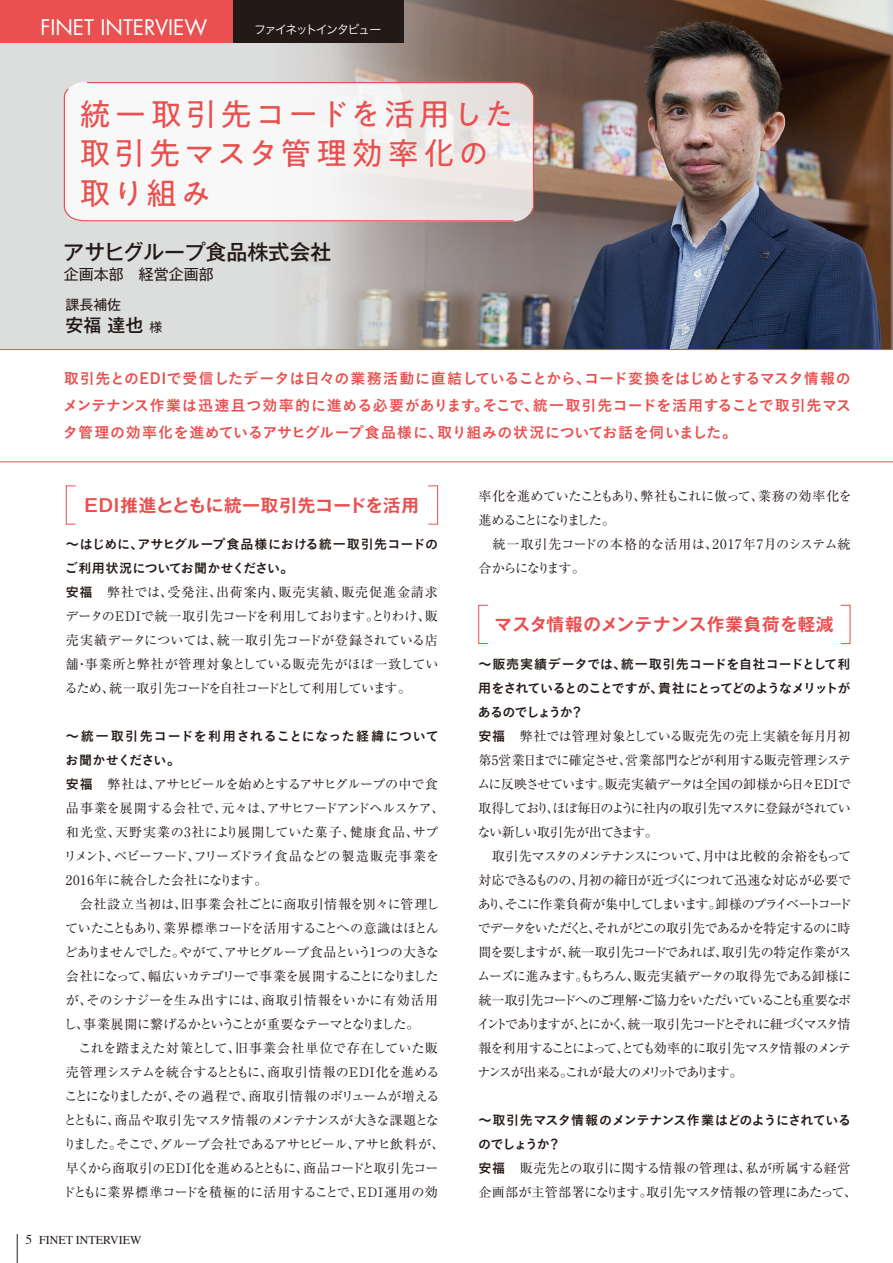
<style>
.page{position:relative;width:893px;height:1263px;background:#fff}
.page>*{position:absolute;margin:0;border:0;box-sizing:border-box;transform-origin:0 0}
.t1{font:31.05px/39.5px "PA1 Gothic Std N";letter-spacing:.105em;color:#e9504f}
.t2{font:21px "Futura";color:#fff}
.t3{font:500 21px "Gothic MB101 Pro";color:#231916}
.t4{font:500 18px "Gothic MB101 Pro";color:#231916}
.t5{font:700 17.55px "Gothic MB101 Pro De";letter-spacing:.03em;color:#e9504f}
.t6{font:15px/27px "Koburina Go Std W6";letter-spacing:.03em;color:#e9504f;text-align:justify}
.t7{font:15px "Gothic MB101 Pro";color:#231916}
.t8{font:13.05px/24px "Ryumin Pro";letter-spacing:-.045em;color:#231916}
.t9{font:13.05px/24px "Ryumin Pro";letter-spacing:-.075em;color:#231916}
.t10{font:13.05px/24px "Koburina Go Std W6";letter-spacing:-.035em;color:#231916;text-align:justify}
.t11{font:13.05px/24px "Ryumin Pro";color:#231916}
.t12{font:13.05px/24px "Koburina Go Std W6";letter-spacing:-.01em;color:#231916}
.t13{font:13.05px/24px "Koburina Go Std W6";letter-spacing:.035em;color:#231916}
.t14{font:12px "Times";color:#231916}
.t15{font:12px "Hira Kaku Pro W3";letter-spacing:-.13em;color:#fff}
.s1{font-weight:400;font-size:12.9px}
.s2{font-family:"Koburina Go Std W6"}
.s3{font-size:13.5px}
</style>
<div class="page">
<div style="left:0;top:0;width:893px;height:349px;background:#dcdddd"></div>
<img style="left:308px;top:0;width:585px;height:349px">
<div style="left:0;top:0;width:234px;height:43px;background:#e9504f"></div>
<div style="left:234px;top:0;width:170px;height:43px;background:#231916"></div>
<hr style="left:0;top:349px;width:893px;height:1px;background:#e9504f">
<hr style="left:0;top:461px;width:893px;height:1px;background:#e9504f">
<div style="left:66px;top:485px;width:10px;height:39px;border:1px solid #e9504f"></div>
<div style="left:428px;top:485px;width:10px;height:39px;border:1px solid #e9504f"></div>
<div style="left:478px;top:605px;width:10px;height:39px;border:1px solid #e9504f"></div>
<svg style="left:86px;top:81px;width:449px;height:135px"></svg>
<svg style="left:63px;top:87px;width:452px;height:135px"></svg>
<svg style="left:17px;top:1234px;width:1px;height:29px"></svg>
<h2 class="t2" style="left:40px;top:14px;width:168px">FINET INTERVIEW</h2>
<p class="t15" style="left:254px;top:19px;width:129px">ファイネットインタビュー</p>
<h1 class="t1" style="left:79px;top:96px;width:437px">統一取引先コードを活用した取引先マスタ管理効率化の取り組み</h1>
<h2 class="t3" style="left:63px;top:235px;width:270px">アサヒグループ食品株式会社</h2>
<p class="t7" style="left:64px;top:262px;width:151px">企画本部　経営企画部</p>
<h3 class="t4" style="left:66px;top:310px;width:98px">安福 達也 <span class="s1">様</span></h3>
<p class="t6" style="left:63px;top:366px;width:790px">取引先とのEDIで受信したデータは日々の業務活動に直結していることから、コード変換をはじめとするマスタ情報のメンテナンス作業は迅速且つ効率的に進める必要があります。そこで、統一取引先コードを活用することで取引先マスタ管理の効率化を進めているアサヒグループ食品様に、取り組みの状況についてお話を伺いました。</p>
<h3 class="t5" style="left:85px;top:490px;width:336px">EDI推進とともに統一取引先コードを活用</h3>
<p class="t12" style="left:65px;top:533px;width:375px">～はじめに、アサヒグループ食品様における統一取引先コードのご利用状況についてお聞かせください。</p>
<p class="t8" style="left:65px;top:579px;width:375px;text-align:justify"><span class="s2">安福</span>　弊社では、受発注、出荷案内、販売実績、販売促進金請求データのEDIで統一取引先コードを利用しております。とりわけ、販売実績データについては、統一取引先コードが登録されている店舗・事業所と弊社が管理対象としている販売先がほぼ一致しているため、統一取引先コードを自社コードとして利用しています。</p>
<p class="t13" style="left:66px;top:725px;width:375px">～統一取引先コードを利用されることになった経緯についてお聞かせください。</p>
<p class="t8" style="left:63px;top:771px;width:384px"><span class="s2">安福</span>　弊社は、アサヒビールを始めとするアサヒグループの中で食品事業を展開する会社で、元々は、アサヒフードアンドヘルスケア、和光堂、天野実業の3社により展開していた菓子、健康食品、サプリメント、ベビーフード、フリーズドライ食品などの製造販売事業を2016年に統合した会社になります。<br>　会社設立当初は、旧事業会社ごとに商取引情報を別々に管理していたこともあり、業界標準コードを活用することへの意識はほとんどありませんでした。やがて、アサヒグループ食品という1つの大きな会社になって、幅広いカテゴリーで事業を展開することになりましたが、そのシナジーを生み出すには、商取引情報をいかに有効活用し、事業展開に繋げるかということが重要なテーマとなりました。<br>　これを踏まえた対策として、旧事業会社単位で存在していた販売管理システムを統合するとともに、商取引情報のEDI化を進めることになりましたが、その過程で、商取引情報のボリュームが増えるとともに、商品や取引先マスタ情報のメンテナンスが大きな課題となりました。そこで、グループ会社であるアサヒビール、アサヒ飲料が、早くから商取引のEDI化を進めるとともに、商品コードと取引先コードともに業界標準コードを積極的に活用することで、EDI運用の効</p>
<p class="t14" style="left:26px;top:1228px;width:117px"><span class="s3">5</span> FINET INTERVIEW</p>
<p class="t8" style="left:478px;top:483px;width:375px">率化を進めていたこともあり、弊社もこれに倣って、業務の効率化を進めることになりました。<br>　統一取引先コードの本格的な活用は、2017年7月のシステム統合からになります。</p>
<h3 class="t5" style="left:495px;top:610px;width:341px">マスタ情報のメンテナンス作業負荷を軽減</h3>
<p class="t10" style="left:478px;top:652px;width:374px">～販売実績データでは、統一取引先コードを自社コードとして利用をされているとのことですが、貴社にとってどのようなメリットがあるのでしょうか？</p>
<p class="t9" style="left:477px;top:723px;width:376px"><span class="s2">安福</span>　弊社では管理対象としている販売先の売上実績を毎月月初第5営業日までに確定させ、営業部門などが利用する販売管理システムに反映させています。販売実績データは全国の卸様から日々EDIで取得しており、ほぼ毎日のように社内の取引先マスタに登録がされていない新しい取引先が出てきます。<br>　取引先マスタのメンテナンスについて、月中は比較的余裕をもって対応できるものの、月初の締日が近づくにつれて迅速な対応が必要であり、そこに作業負荷が集中してしまいます。卸様のプライベートコードでデータをいただくと、それがどこの取引先であるかを特定するのに時間を要しますが、統一取引先コードであれば、取引先の特定作業がスムーズに進みます。もちろん、販売実績データの取得先である卸様に統一取引先コードへのご理解・ご協力をいただいていることも重要なポイントでありますが、とにかく、統一取引先コードとそれに紐づくマスタ情報を利用することによって、とても効率的に取引先マスタ情報のメンテナンスが出来る。これが最大のメリットであります。</p>
<p class="t10" style="left:478px;top:1108px;width:375px">～取引先マスタ情報のメンテナンス作業はどのようにされているのでしょうか？</p>
<p class="t11" style="left:478px;top:1155px;width:380px"><span class="s2">安福</span>　販売先との取引に関する情報の管理は、私が所属する経営企画部が主管部署になります。取引先マスタ情報の管理にあたって、</p>
</div>
